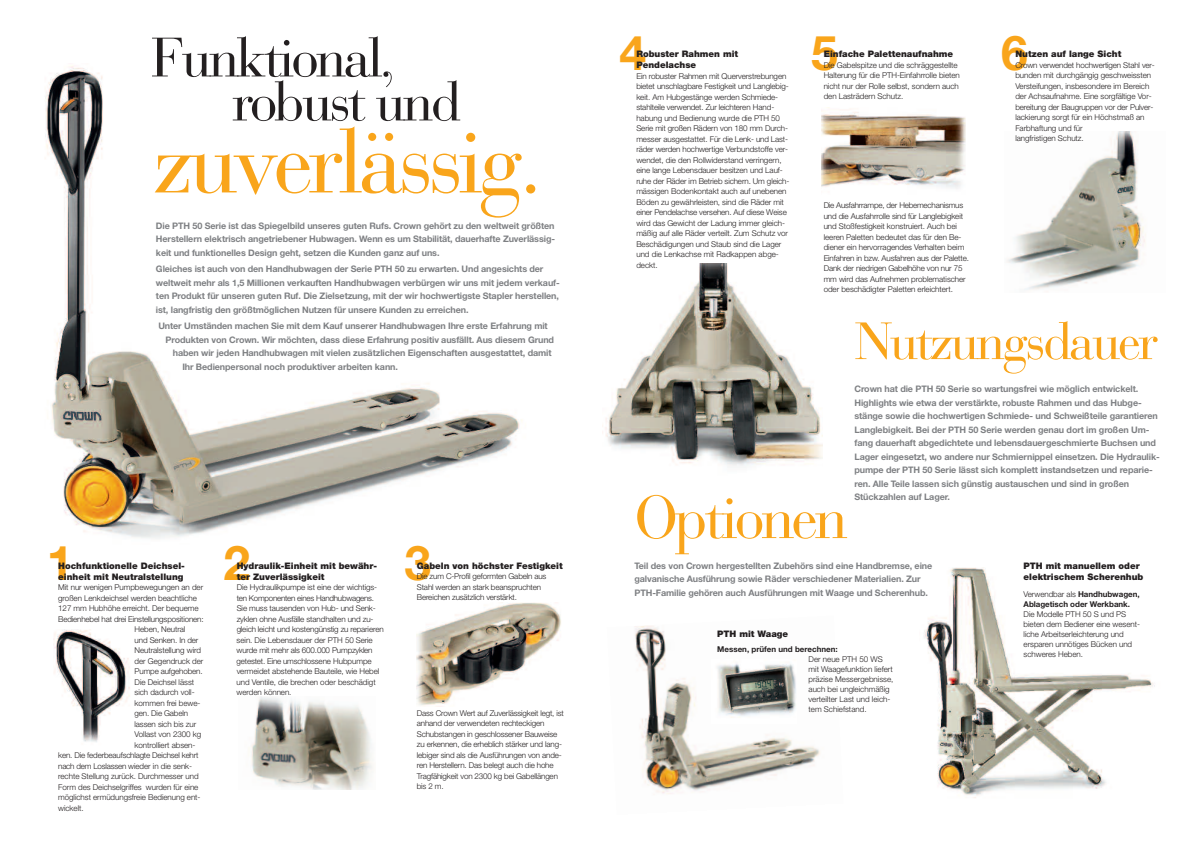
<style>
.page{position:relative;width:1191px;height:842px;background:#fff}
.page>*{position:absolute;margin:0;border:0;box-sizing:border-box;transform-origin:0 0}
.t1{font:90px "Bauer Bodoni";letter-spacing:-.055em;color:#f9a51b}
.t2{font:60px "Bauer Bodoni";letter-spacing:-.055em;color:#f9a51b}
.t3{font:55px/44px "Bauer Bodoni";letter-spacing:-.055em;color:#231f20}
.t4{font:52px "Bauer Bodoni";letter-spacing:-.055em;color:#f9a51b}
.t5{font:700 48px "Helvetica Neue";color:#f9a51b}
.t6{font:700 9px/13.5px "Helvetica Neue";letter-spacing:-.01em;color:#7e8083}
.t7{font:900 9px/11px "Helvetica Neue";color:#231f20}
.t8{font:300 8px/10.5px "Helvetica Neue";letter-spacing:-.005em;color:#231f20}
.t9{font:700 8px/10px "Helvetica Neue";letter-spacing:-.005em;color:#231f20}
.s1{font-weight:300}
</style>
<div class="page">
<img style="left:1007px;top:132px;width:139px;height:158px">
<img style="left:45px;top:65px;width:478px;height:474px">
<img style="left:417px;top:602px;width:144px;height:105px">
<img style="left:821px;top:111px;width:144px;height:78px">
<img style="left:53px;top:630px;width:77px;height:112px">
<img style="left:251px;top:697px;width:122px;height:92px">
<img style="left:924px;top:568px;width:231px;height:230px">
<img style="left:635px;top:625px;width:185px;height:169px">
<img style="left:712px;top:660px;width:85px;height:63px">
<img style="left:602px;top:264px;width:220px;height:202px">
<h3 class="t3" style="left:232px;top:42px;width:230px;text-indent:-81px">Funktional, robust und</h3>
<h1 class="t1" style="left:153px;top:129px;width:391px">zuverlässig.</h1>
<p class="t6" style="left:156px;top:220px;width:400px;text-align:justify">Die PTH 50 Serie ist das Spiegelbild unseres guten Rufs. Crown gehört zu den weltweit größten Herstellern elektrisch angetriebener Hubwagen. Wenn es um Stabilität, dauerhafte Zuverlässig&shy;keit und funktionelles Design geht, setzen die Kunden ganz auf uns.</p>
<p class="t6" style="left:156px;top:263px;width:405px">Gleiches ist auch von den Handhubwagen der Serie PTH 50 zu erwarten. Und angesichts der weltweit mehr als 1,5 Millionen verkauften Handhubwagen verbürgen wir uns mit jedem verkauf&shy;ten Produkt für unseren guten Ruf. Die Zielsetzung, mit der wir hochwertigste Stapler herstellen, ist, langfristig den größtmöglichen Nutzen für unsere Kunden zu erreichen.</p>
<p class="t6" style="left:158px;top:320px;width:391px">Unter Umständen machen Sie mit dem Kauf unserer Handhubwagen Ihre erste Erfahrung mit</p>
<p class="t6" style="left:166px;top:333px;width:390px">Produkten von Crown. Wir möchten, dass diese Erfahrung positiv ausfällt. Aus diesem Grund</p>
<p class="t6" style="left:173px;top:347px;width:380px">haben wir jeden Handhubwagen mit vielen zusätzlichen Eigenschaften ausgestattet, damit</p>
<p class="t6" style="left:182px;top:360px;width:217px">Ihr Bedienpersonal noch produktiver arbeiten kann.</p>
<h3 class="t5" style="left:47px;top:545px;width:28px">1</h3>
<p class="t7" style="left:58px;top:561px;width:128px">Hochfunktionelle Deichsel&shy;einheit mit Neutralstellung</p>
<p class="t8" style="left:58px;top:583px;width:146px">Mit nur wenigen Pumpbewegungen an der</p>
<p class="t8" style="left:58px;top:594px;width:140px">großen Lenkdeichsel werden beachtliche</p>
<p class="t8" style="left:58px;top:604px;width:142px">127 mm Hubhöhe erreicht. Der bequeme</p>
<p class="t8" style="left:58px;top:615px;width:147px">Bedienhebel hat drei Einstellungspositionen:</p>
<p class="t8" style="left:135px;top:625px;width:52px">Heben, Neutral</p>
<p class="t8" style="left:135px;top:636px;width:65px">und Senken. In der</p>
<p class="t8" style="left:135px;top:646px;width:68px">Neutralstellung wird</p>
<p class="t8" style="left:135px;top:657px;width:70px">der Gegendruck der</p>
<p class="t8" style="left:135px;top:667px;width:69px">Pumpe aufgehoben.</p>
<p class="t8" style="left:135px;top:678px;width:61px">Die Deichsel lässt</p>
<p class="t8" style="left:135px;top:688px;width:61px">sich dadurch voll-</p>
<p class="t8" style="left:135px;top:699px;width:67px">kommen frei bewe-</p>
<p class="t8" style="left:135px;top:709px;width:55px">gen. Die Gabeln</p>
<p class="t8" style="left:135px;top:720px;width:63px">lassen sich bis zur</p>
<p class="t8" style="left:135px;top:730px;width:68px">Vollast von 2300 kg</p>
<p class="t8" style="left:135px;top:741px;width:62px">kontrolliert absen-</p>
<p class="t8" style="left:58px;top:751px;width:142px">ken. Die federbeaufschlagte Deichsel kehrt</p>
<p class="t8" style="left:58px;top:762px;width:135px">nach dem Loslassen wieder in die senk-</p>
<p class="t8" style="left:58px;top:772px;width:142px">rechte Stellung zurück. Durchmesser und</p>
<p class="t8" style="left:58px;top:783px;width:142px">Form des Deichselgriffes wurden für eine</p>
<p class="t8" style="left:58px;top:793px;width:144px">möglichst ermüdungsfreie Bedienung ent-</p>
<p class="t8" style="left:58px;top:804px;width:27px">wickelt.</p>
<h3 class="t5" style="left:223px;top:545px;width:28px">2</h3>
<p class="t7" style="left:237px;top:561px;width:142px">Hydraulik-Einheit mit bewähr&shy;ter Zuverlässigkeit</p>
<p class="t8" style="left:237px;top:583px;width:149px">Die Hydraulikpumpe ist eine der wichtigs&shy;ten Komponenten eines Handhubwagens.<br>Sie muss tausenden von Hub- und Senk&shy;zyklen ohne Ausfälle standhalten und zu&shy;gleich leicht und kostengünstig zu reparieren sein. Die Lebensdauer der PTH 50 Serie wurde mit mehr als 600.000 Pumpzyklen getestet. Eine umschlossene Hubpumpe vermeidet abstehende Bauteile, wie Hebel und Ventile, die brechen oder beschädigt werden können.</p>
<h3 class="t5" style="left:404px;top:545px;width:28px">3</h3>
<p class="t7" style="left:417px;top:561px;width:147px">Gabeln von höchster Festigkeit</p>
<p class="t8" style="left:417px;top:572px;width:131px">Die zum C-Profil geformten Gabeln aus<br>Stahl werden an stark beanspruchten<br>Bereichen zusätzlich verstärkt.</p>
<p class="t8" style="left:417px;top:709px;width:148px">Dass Crown Wert auf Zuverlässigkeit legt, ist anhand der verwendeten rechteckigen Schubstangen in geschlossener Bauweise zu erkennen, die erheblich stärker und lang&shy;lebiger sind als die Ausführungen von ande&shy;ren Herstellern. Das belegt auch die hohe Tragfähigkeit von 2300 kg bei Gabellängen bis 2 m.</p>
<h3 class="t5" style="left:619px;top:36px;width:28px">4</h3>
<h3 class="t5" style="left:1001px;top:36px;width:28px">6</h3>
<h3 class="t5" style="left:811px;top:36px;width:28px">5</h3>
<p class="t7" style="left:1015px;top:49px;width:108px">Nutzen auf lange Sicht</p>
<p class="t8" style="left:1015px;top:61px;width:141px">Crown verwendet hochwertigen Stahl ver&shy;bunden mit durchgängig geschweissten Versteifungen, insbesondere im Bereich der Achsaufnahme. Eine sorgfältige Vor&shy;bereitung der Baugruppen vor der Pulver&shy;lackierung sorgt für ein Höchstmaß an Farbhaftung und für<br>langfristigen Schutz.</p>
<p class="t7" style="left:636px;top:49px;width:103px">Robuster Rahmen mit<br>Pendelachse</p>
<p class="t8" style="left:636px;top:72px;width:154px">Ein robuster Rahmen mit Querverstrebungen bietet unschlagbare Festigkeit und Langlebig&shy;keit. Am Hubgestänge werden Schmiede&shy;stahlteile verwendet. Zur leichteren Hand&shy;habung und Bedienung wurde die PTH 50<br>Serie mit großen Rädern von 180 mm Durch&shy;messer ausgestattet. Für die Lenk- und Last&shy;räder werden hochwertige Verbundstoffe ver&shy;wendet, die den Rollwiderstand verringern, eine lange Lebensdauer besitzen und Lauf&shy;ruhe der Räder im Betrieb sichern. Um gleich&shy;mässigen Bodenkontakt auch auf unebenen Böden zu gewährleisten, sind die Räder mit einer Pendelachse versehen. Auf diese Weise wird das Gewicht der Ladung immer gleich&shy;mäßig auf alle Räder verteilt. Zum Schutz vor Beschädigungen und Staub sind die Lager und die Lenkachse mit Radkappen abge&shy;deckt.</p>
<p class="t7" style="left:823px;top:49px;width:131px">Einfache Palettenaufnahme</p>
<p class="t8" style="left:823px;top:61px;width:138px">Die Gabelspitze und die schräggestellte Halterung für die PTH-Einfahrrolle bieten nicht nur der Rolle selbst, sondern auch den Lasträdern Schutz.</p>
<p class="t8" style="left:823px;top:201px;width:147px">Die Ausfahrrampe, der Hebemechanismus und die Ausfahrrolle sind für Langlebigkeit und Stoßfestigkeit konstruiert. Auch bei leeren Paletten bedeutet das für den Be&shy;diener ein hervorragendes Verhalten beim Einfahren in bzw. Ausfahren aus der Palette.<br>Dank der niedrigen Gabelhöhe von nur 75 mm wird das Aufnehmen problematischer oder beschädigter Paletten erleichtert.</p>
<h3 class="t4" style="left:854px;top:322px;width:305px">Nutzungsdauer</h3>
<p class="t6" style="left:854px;top:383px;width:307px">Crown hat die PTH 50 Serie so wartungsfrei wie möglich entwickelt.<br>Highlights wie etwa der verstärkte, robuste Rahmen und das Hubge&shy;stänge sowie die hochwertigen Schmiede- und Schweißteile garantieren Langlebigkeit. Bei der PTH 50 Serie werden genau dort im großen Um&shy;fang dauerhaft abgedichtete und lebensdauergeschmierte Buchsen und Lager eingesetzt, wo andere nur Schmiernippel einsetzen. Die Hydraulik&shy;pumpe der PTH 50 Serie lässt sich komplett instandsetzen und reparie&shy;ren. Alle Teile lassen sich günstig austauschen und sind in großen Stückzahlen auf Lager.</p>
<h2 class="t2" style="left:634px;top:496px;width:215px">Optionen</h2>
<p class="t6" style="left:634px;top:560px;width:299px">Teil des von Crown hergestellten Zubehörs sind eine Handbremse, eine galvanische Ausführung sowie Räder verschiedener Materialien. Zur<br>PTH-Familie gehören auch Ausführungen mit Waage und Scherenhub.</p>
<p class="t7" style="left:717px;top:629px;width:73px">PTH mit Waage</p>
<p class="t9" style="left:717px;top:645px;width:122px">Messen, prüfen und berechnen:</p>
<p class="t8" style="left:808px;top:655px;width:86px;line-height:10px">Der neue PTH 50 WS mit Waagefunktion liefert präzise Messergebnisse, auch bei ungleichmäßig verteilter Last und leich&shy;tem Schiefstand.</p>
<p class="t7" style="left:1023px;top:561px;width:121px">PTH mit manuellem oder elektrischem Scherenhub</p>
<p class="t9" style="left:1023px;top:590px;width:117px"><span class="s1">Verwendbar als</span> Handhubwagen,<br>Ablagetisch oder Werkbank.</p>
<p class="t8" style="left:1023px;top:610px;width:118px;line-height:10px">Die Modelle PTH 50 S und PS bieten dem Bediener eine wesent&shy;liche Arbeitserleichterung und ersparen unnötiges Bücken und schweres Heben.</p>
</div>
